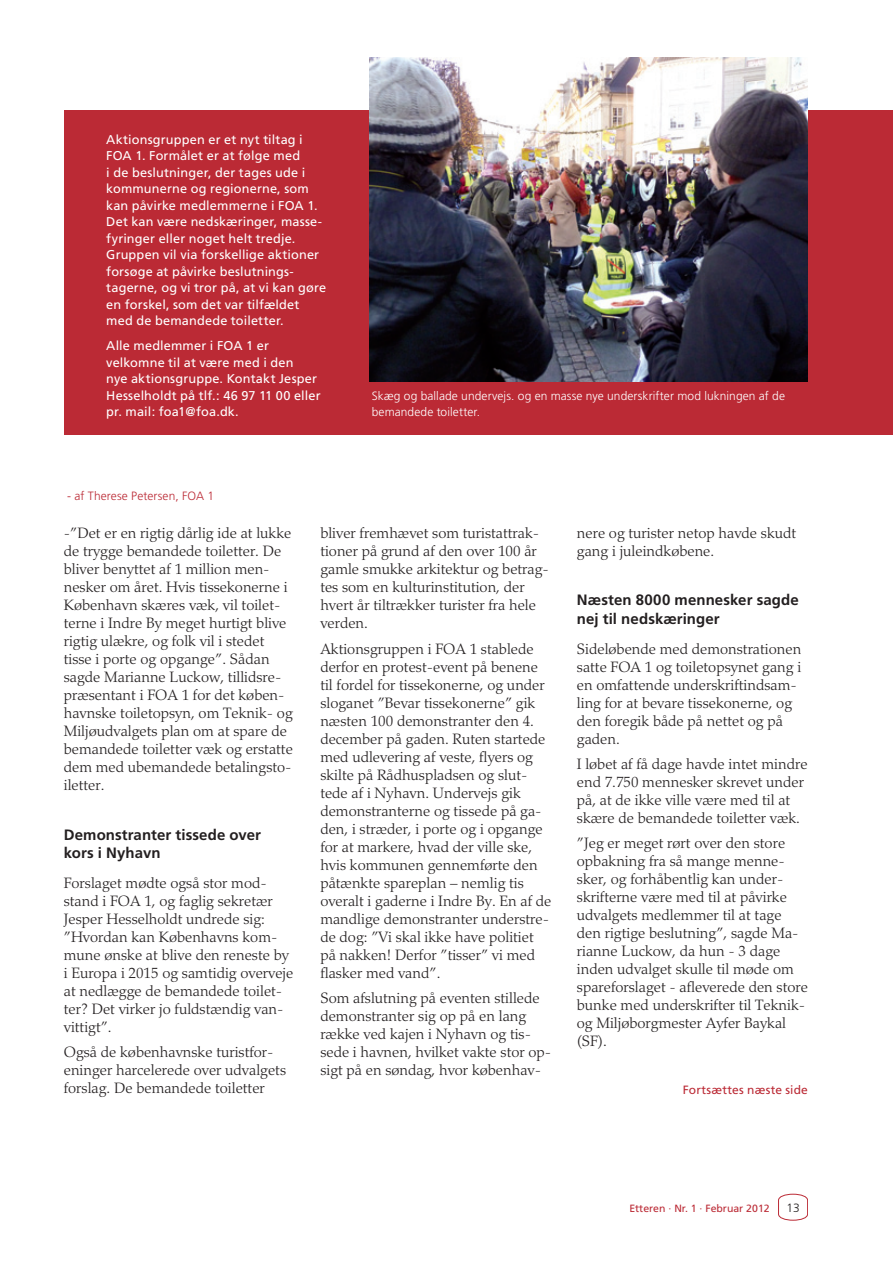
<style>
.page{position:relative;width:893px;height:1263px;background:#fff}
.page>*{position:absolute;margin:0;border:0;box-sizing:border-box;transform-origin:0 0}
.Brød{font:300 15px/18px "Palatino";color:#231f20}
.Mellemrubrik{font:700 15px/18px "Frutiger";letter-spacing:.005em;color:#231f20}
.Boks{font:12.75px/16.5px "Frutiger";letter-spacing:.01em;color:#fff}
.Billedtekst{font:300 12px/16.5px "Frutiger";letter-spacing:.005em;color:#fff}
.Billedtekst-2{font:300 12px "Frutiger";letter-spacing:.01em;color:#bb2a35}
.Billedtekkst_RØD{font:12px "Frutiger";letter-spacing:.02em;color:#bb2a35}
.t1{font:300 12px "Frutiger";color:#231f20}
.t2{font:10.5px "Frutiger";color:#bb2a35}
</style>
<div class="page">
<svg style="left:778px;top:1194px;width:30px;height:26px"></svg>
<div style="left:64px;top:110px;width:829px;height:324px;background:#bb2a35"></div>
<img style="left:369px;top:57px;width:439px;height:325px">
<p class="Boks" style="left:106px;top:131px;width:221px">Aktionsgruppen er et nyt tiltag i<br>FOA 1. Formålet er at følge med<br>i de beslutninger, der tages ude i kommunerne og regionerne, som kan påvirke medlemmerne i FOA 1.<br>Det kan være nedskæringer, masse&shy;fyringer eller noget helt tredje.<br>Gruppen vil via forskellige aktioner forsøge at påvirke beslutnings&shy;tagerne, og vi tror på, at vi kan gøre en forskel, som det var tilfældet med de bemandede toiletter.</p>
<p class="Boks" style="left:106px;top:337px;width:216px">Alle medlemmer i FOA 1 er velkomne til at være med i den<br>nye aktionsgruppe. Kontakt Jesper<br>Hesselholdt på tlf.: 46 97 11 00 eller pr. mail: foa1@foa.dk.</p>
<p class="Billedtekst-2" style="left:67px;top:489px;width:149px">- af Therese Petersen, FOA 1</p>
<p class="Billedtekst" style="left:372px;top:388px;width:415px">Skæg og ballade undervejs. og en masse nye underskrifter mod lukningen af de bemandede toiletter.</p>
<p class="Brød" style="left:64px;top:524px;width:231px">-”Det er en rigtig dårlig ide at lukke de trygge bemandede toiletter. De bliver benyttet af 1 million men&shy;nesker om året. Hvis tissekonerne i<br>København skæres væk, vil toilet&shy;terne i Indre By meget hurtigt blive rigtig ulækre, og folk vil i stedet tisse i porte og opgange”. Sådan sagde Marianne Luckow, tillidsre&shy;præsentant i FOA 1 for det køben&shy;havnske toiletopsyn, om Teknik- og<br>Miljøudvalgets plan om at spare de bemandede toiletter væk og erstatte dem med ubemandede betalingsto&shy;iletter.</p>
<p class="Mellemrubrik" style="left:64px;top:825px;width:199px">Demonstranter tissede over kors i Nyhavn</p>
<p class="Brød" style="left:64px;top:874px;width:231px">Forslaget mødte også stor mod&shy;stand i FOA 1, og faglig sekretær<br>Jesper Hesselholdt undrede sig: ”Hvordan kan Københavns kom&shy;mune ønske at blive den reneste by i Europa i 2015 og samtidig overveje at nedlægge de bemandede toilet&shy;ter? Det virker jo fuldstændig van&shy;vittigt”.</p>
<p class="Brød" style="left:64px;top:1043px;width:224px">Også de københavnske turistfor&shy;eninger harcelerede over udvalgets forslag. De bemandede toiletter</p>
<p class="Brød" style="left:320px;top:524px;width:230px">bliver fremhævet som turistattrak&shy;tioner på grund af den over 100 år gamle smukke arkitektur og betrag&shy;tes som en kulturinstitution, der hvert år tiltrækker turister fra hele verden.</p>
<p class="Brød" style="left:320px;top:640px;width:233px">Aktionsgruppen i FOA 1 stablede derfor en protest-event på benene til fordel for tissekonerne, og under sloganet ”Bevar tissekonerne” gik næsten 100 demonstranter den 4. december på gaden. Ruten startede med udlevering af veste, flyers og skilte på Rådhuspladsen og slut&shy;tede af i Nyhavn. Undervejs gik demonstranterne og tissede på ga&shy;den, i stræder, i porte og i opgange for at markere, hvad der ville ske, hvis kommunen gennemførte den påtænkte spareplan – nemlig tis overalt i gaderne i Indre By. En af de mandlige demonstranter understre&shy;de dog: ”Vi skal ikke have politiet på nakken! Derfor ”tisser” vi med flasker med vand”.</p>
<p class="Brød" style="left:320px;top:989px;width:232px">Som afslutning på eventen stillede demonstranter sig op på en lang række ved kajen i Nyhavn og tis&shy;sede i havnen, hvilket vakte stor op&shy;sigt på en søndag, hvor københav-</p>
<p class="Brød" style="left:577px;top:524px;width:221px">nere og turister netop havde skudt gang i juleindkøbene.</p>
<p class="Mellemrubrik" style="left:577px;top:591px;width:223px">Næsten 8000 mennesker sagde nej til nedskæringer</p>
<p class="Brød" style="left:577px;top:640px;width:226px">Sideløbende med demonstrationen satte FOA 1 og toiletopsynet gang i en omfattende underskriftindsam&shy;ling for at bevare tissekonerne, og den foregik både på nettet og på gaden.</p>
<p class="Brød" style="left:577px;top:755px;width:232px">I løbet af få dage havde intet mindre end 7.750 mennesker skrevet under på, at de ikke ville være med til at skære de bemandede toiletter væk.</p>
<p class="Brød" style="left:577px;top:834px;width:233px">”Jeg er meget rørt over den store opbakning fra så mange menne&shy;sker, og forhåbentlig kan under&shy;skrifterne være med til at påvirke udvalgets medlemmer til at tage den rigtige beslutning”, sagde Ma&shy;rianne Luckow, da hun - 3 dage inden udvalget skulle til møde om spareforslaget - afleverede den store bunke med underskrifter til Teknik&shy;og Miljøborgmester Ayfer Baykal (SF).</p>
<p class="Billedtekkst_RØD" style="left:683px;top:1083px;width:127px">Fortsættes næste side</p>
<p class="t2" style="left:629px;top:1202px;width:142px">Etteren · Nr. 1 · Februar 2012</p>
<p class="t1" style="left:786px;top:1201px;width:15px">13</p>
</div>
